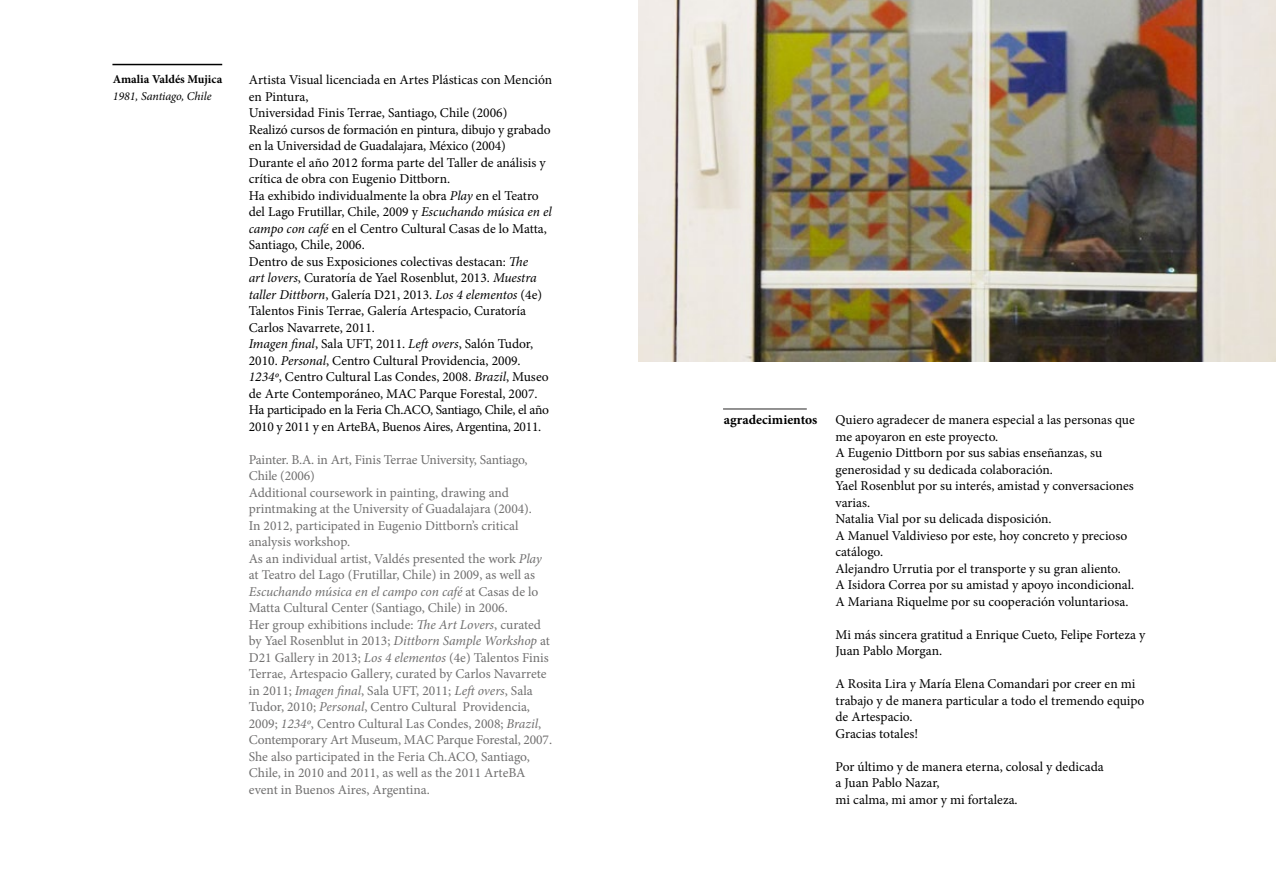
<style>
.page{position:relative;width:1276px;height:893px;background:#fff}
.page>*{position:absolute;margin:0;border:0;box-sizing:border-box;transform-origin:0 0}
.t1{font:13.5px/16.5px "Minion Pro";color:#000}
.t2{font:13.5px/16.5px "Minion Pro";color:#706f6f}
.t3{font:700 13.5px "Minion Pro";color:#000}
.t4{font:italic 12px "Minion Pro";letter-spacing:-.005em;color:#000}
.t5{font:700 12px "Minion Pro";color:#000}
.s1{font-style:italic}
</style>
<div class="page">
<hr style="left:723px;top:408px;width:84px;height:2px;background:#706f6f">
<hr style="left:112px;top:64px;width:110px;height:1px;background:#000">
<img style="left:638px;top:0;width:638px;height:361px">
<p class="t5" style="left:113px;top:71px;width:111px">Amalia Valdés Mujica</p>
<p class="t4" style="left:113px;top:88px;width:100px">1981, Santiago, Chile</p>
<p class="t1" style="left:249px;top:72px;width:305px">Artista Visual licenciada en Artes Plásticas con Mención en Pintura,<br>Universidad Finis Terrae, Santiago, Chile (2006)<br>Realizó cursos de formación en pintura, dibujo y grabado en la Universidad de Guadalajara, México (2004)<br>Durante el año 2012 forma parte del Taller de análisis y crítica de obra con Eugenio Dittborn.<br>Ha exhibido individualmente la obra <span class="s1">Play</span> en el Teatro del Lago Frutillar, Chile, 2009 y <span class="s1">Escuchando música en el campo con café</span> en el Centro Cultural Casas de lo Matta, Santiago, Chile, 2006.<br>Dentro de sus Exposiciones colectivas destacan: <span class="s1">The<br>art lovers</span>, Curatoría de Yael Rosenblut, 2013. <span class="s1">Muestra taller Dittborn</span>, Galería D21, 2013. <span class="s1">Los 4 elementos</span> (4e)<br>Talentos Finis Terrae, Galería Artespacio, Curatoría Carlos Navarrete, 2011.<br><span class="s1">Imagen final</span>, Sala UFT, 2011. <span class="s1">Left overs</span>, Salón Tudor, 2010. <span class="s1">Personal</span>, Centro Cultural Providencia, 2009.<br><span class="s1">1234º</span>, Centro Cultural Las Condes, 2008. <span class="s1">Brazil</span>, Museo de Arte Contemporáneo, MAC Parque Forestal, 2007.<br>Ha participado en la Feria Ch.ACO, Santiago, Chile, el año 2010 y 2011 y en ArteBA, Buenos Aires, Argentina, 2011.</p>
<p class="t2" style="left:249px;top:451px;width:305px">Painter. B.A. in Art, Finis Terrae University, Santiago, Chile (2006)<br>Additional coursework in painting, drawing and printmaking at the University of Guadalajara (2004).<br>In 2012, participated in Eugenio Dittborn’s critical analysis workshop.<br>As an individual artist, Valdés presented the work <span class="s1">Play </span>at Teatro del Lago (Frutillar, Chile) in 2009, as well as <span class="s1">Escuchando música en el campo con café</span> at Casas de lo Matta Cultural Center (Santiago, Chile) in 2006.<br>Her group exhibitions include: <span class="s1">The Art Lovers</span>, curated by Yael Rosenblut in 2013; <span class="s1">Dittborn Sample Workshop</span> at D21 Gallery in 2013; <span class="s1">Los 4 elementos</span> (4e) Talentos Finis Terrae, Artespacio Gallery, curated by Carlos Navarrete in 2011; <span class="s1">Imagen final</span>, Sala UFT, 2011; <span class="s1">Left overs</span>, Sala Tudor, 2010; <span class="s1">Personal</span>, Centro Cultural Providencia, 2009; <span class="s1">1234º</span>, Centro Cultural Las Condes, 2008; <span class="s1">Brazil</span>, Contemporary Art Museum, MAC Parque Forestal, 2007.<br>She also participated in the Feria Ch.ACO, Santiago, Chile, in 2010 and 2011, as well as the 2011 ArteBA event in Buenos Aires, Argentina.</p>
<p class="t3" style="left:724px;top:410px;width:95px">agradecimientos</p>
<p class="t1" style="left:835px;top:412px;width:301px">Quiero agradecer de manera especial a las personas que me apoyaron en este proyecto.<br>A Eugenio Dittborn por sus sabias enseñanzas, su generosidad y su dedicada colaboración.<br>Yael Rosenblut por su interés, amistad y conversaciones varias.<br>Natalia Vial por su delicada disposición.<br>A Manuel Valdivieso por este, hoy concreto y precioso catálogo.<br>Alejandro Urrutia por el transporte y su gran aliento.<br>A Isidora Correa por su amistad y apoyo incondicional.<br>A Mariana Riquelme por su cooperación voluntariosa.</p>
<p class="t1" style="left:835px;top:626px;width:311px">Mi más sincera gratitud a Enrique Cueto, Felipe Forteza y<br>Juan Pablo Morgan.</p>
<p class="t1" style="left:835px;top:676px;width:310px">A Rosita Lira y María Elena Comandari por creer en mi trabajo y de manera particular a todo el tremendo equipo de Artespacio.<br>Gracias totales!</p>
<p class="t1" style="left:835px;top:758px;width:270px">Por último y de manera eterna, colosal y dedicada a Juan Pablo Nazar,<br>mi calma, mi amor y mi fortaleza.</p>
</div>
